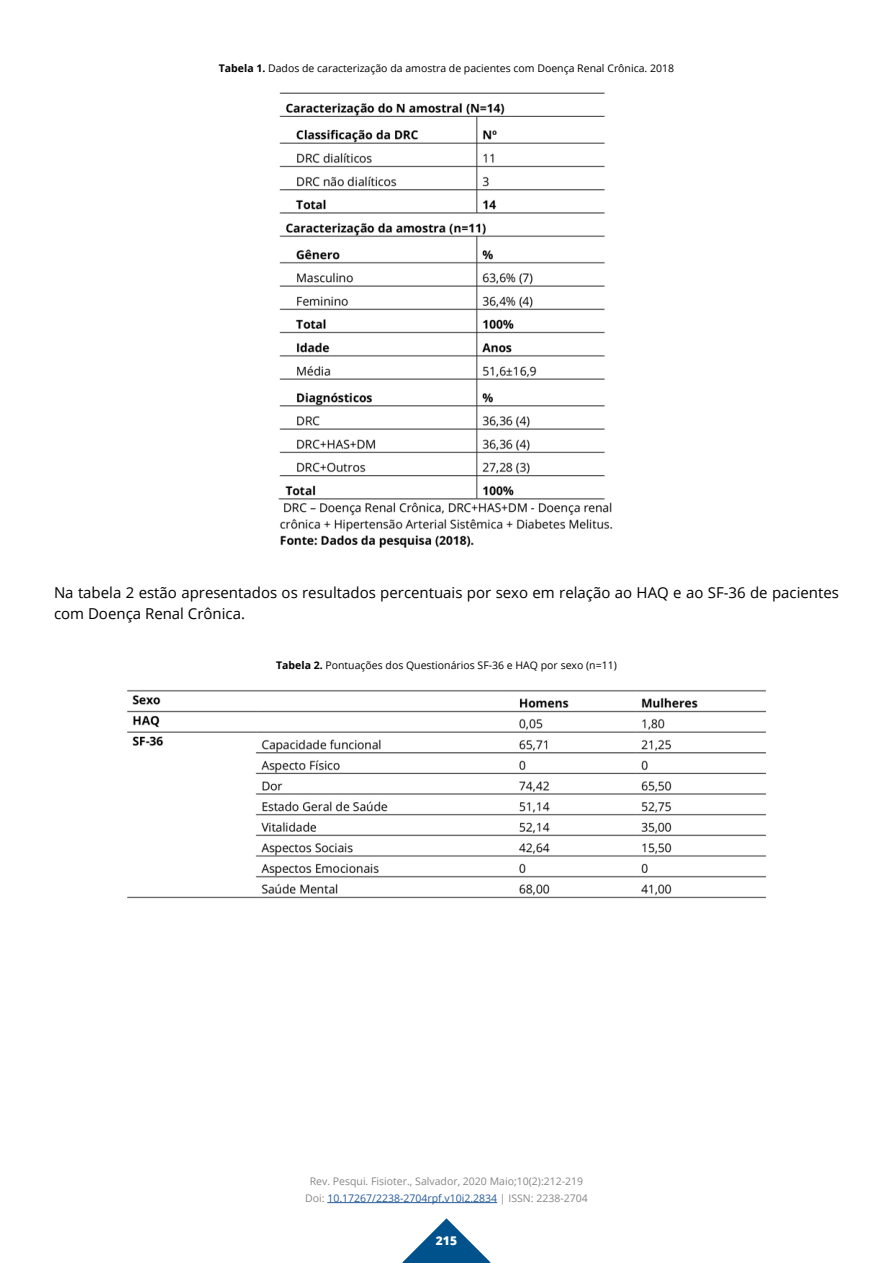
<style>
.page{position:relative;width:893px;height:1263px;background:#fff}
.page>*{position:absolute;margin:0;border:0;box-sizing:border-box;transform-origin:0 0}
.t1{font:15px/21px "Open Sans";color:#000}
.t2{font:800 12px "Open Sans";color:#fff}
.t3{font:10.5px "Open Sans";color:#000}
.t4{font:10.5px/16.5px "Open Sans";color:#878787;text-align:center}
.s1{font-weight:700}
.s2{color:#265b9b}
</style>
<div class="page">
<svg style="left:402px;top:1218px;width:89px;height:45px"></svg>
<hr style="left:327px;top:1202px;width:170px;height:1px;background:#265b9b">
<img style="left:127px;top:690px;width:639px;height:209px">
<img style="left:278px;top:92px;width:335px;height:456px">
<p class="t3" style="left:219px;top:61px;width:457px"><span class="s1">Tabela 1.</span> Dados de caracterização da amostra de pacientes com Doença Renal Crônica. 2018</p>
<h1 class="t1" style="left:54px;top:582px;width:786px">Na tabela 2 estão apresentados os resultados percentuais por sexo em relação ao HAQ e ao SF-36 de pacientes com Doença Renal Crônica.</h1>
<p class="t3" style="left:276px;top:658px;width:342px"><span class="s1">Tabela 2.</span> Pontuações dos Questionários SF-36 e HAQ por sexo (n=11)</p>
<p class="t4" style="left:305px;top:1173px;width:284px">Rev. Pesqui. Fisioter., Salvador, 2020 Maio;10(2):212-219<br>Doi: <span class="s2">10.17267/2238-2704rpf.v10i2.2834</span> | ISSN: 2238-2704</p>
<p class="t2" style="left:436px;top:1232px;width:23px">215</p>
</div>
